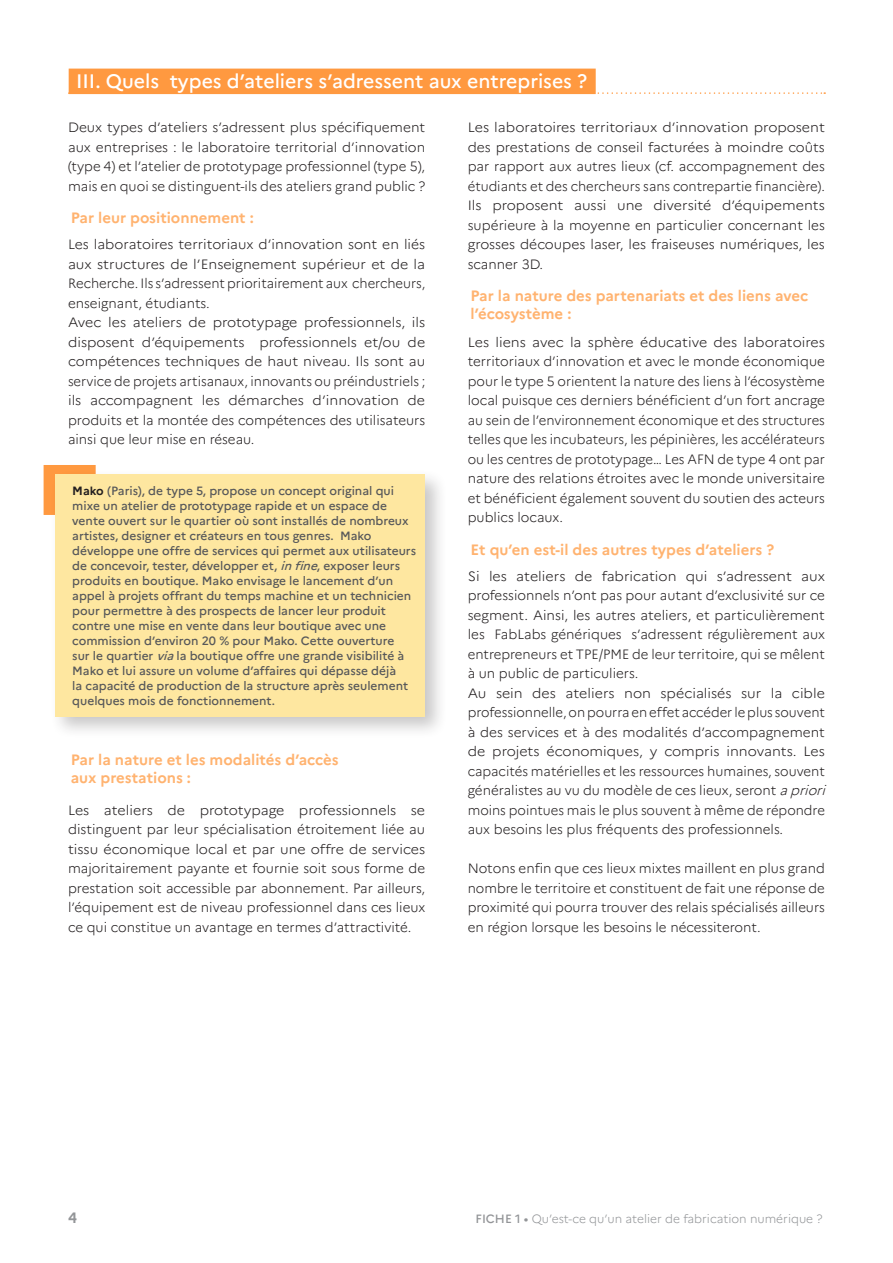
<style>
.page{position:relative;width:893px;height:1263px;background:#fff}
.page>*{position:absolute;margin:0;border:0;box-sizing:border-box;transform-origin:0 0}
._1-Inter{font:500 19.5px "Marianne";color:#fff}
._2-Inter{font:700 15px/18px "Marianne";color:#ffb370}
.t1{font:700 15px "Marianne";color:#939598}
.TXTCourant{font:300 13.5px/19.5px "Marianne";color:#231f20;text-align:justify;scale:1.05 1}
.TXTCourant-2{font:300 13.5px/19.5px "Marianne";color:#231f20;text-align:justify}
.Encadré1{font:500 12px/15px "Marianne";color:#57585a}
.t2{font:300 12px "Marianne";color:#939598}
.s1{font-style:italic}
.s2{font-weight:700;color:#231f20}
.s3{font-weight:500}
</style>
<div class="page">
<div style="left:69px;top:69px;width:527px;height:25px;background:#ff9940"></div>
<svg style="left:595px;top:92px;width:230px;height:2px"></svg>
<svg style="left:44px;top:465px;width:52px;height:50px"></svg>
<div style="left:49px;top:468px;width:399px;height:272px;background:#231f20;opacity:.25"></div>
<div style="left:55px;top:474px;width:370px;height:243px;background:#fee7a0"></div>
<p class="_1-Inter" style="left:76px;top:69px;width:513px">III. Quels types d’ateliers s’adressent aux entreprises ?</p>
<p class="TXTCourant-2" style="left:68px;top:117px;width:359px">Deux types d’ateliers s’adressent plus spécifiquement aux entreprises : le laboratoire territorial d’innovation (type 4) et l’atelier de prototypage professionnel (type 5), mais en quoi se distinguent-ils des ateliers grand public ?</p>
<p class="_2-Inter" style="left:71px;top:209px;width:185px">Par leur positionnement :</p>
<p class="TXTCourant-2" style="left:68px;top:234px;width:359px">Les laboratoires territoriaux d’innovation sont en liés aux structures de l’Enseignement supérieur et de la Recherche. Ils s’adressent prioritairement aux chercheurs, enseignant, étudiants.</p>
<p class="TXTCourant" style="left:68px;top:312px;width:342px">Avec les ateliers de prototypage professionnels, ils disposent d’équipements professionnels et/ou de compétences techniques de haut niveau. Ils sont au service de projets artisanaux, innovants ou préindustriels ; ils accompagnent les démarches d’innovation de produits et la montée des compétences des utilisateurs ainsi que leur mise en réseau.</p>
<p class="TXTCourant" style="left:468px;top:117px;width:342px">Les laboratoires territoriaux d’innovation proposent des prestations de conseil facturées à moindre coûts par rapport aux autres lieux (cf. accompagnement des étudiants et des chercheurs sans contrepartie financière).<br>Ils proposent aussi une diversité d’équipements supérieure à la moyenne en particulier concernant les grosses découpes laser, les fraiseuses numériques, les scanner 3D.</p>
<p class="_2-Inter" style="left:470px;top:287px;width:339px">Par la nature des partenariats et des liens avec l’écosystème :</p>
<p class="TXTCourant" style="left:468px;top:332px;width:342px">Les liens avec la sphère éducative des laboratoires territoriaux d’innovation et avec le monde économique pour le type 5 orientent la nature des liens à l’écosystème local puisque ces derniers bénéficient d’un fort ancrage au sein de l’environnement économique et des structures telles que les incubateurs, les pépinières, les accélérateurs ou les centres de prototypage… Les AFN de type 4 ont par nature des relations étroites avec le monde universitaire et bénéficient également souvent du soutien des acteurs publics locaux.</p>
<p class="_2-Inter" style="left:470px;top:541px;width:305px">Et qu’en est-il des autres types d’ateliers ?</p>
<p class="TXTCourant" style="left:468px;top:566px;width:342px">Si les ateliers de fabrication qui s’adressent aux professionnels n’ont pas pour autant d’exclusivité sur ce segment. Ainsi, les autres ateliers, et particulièrement les FabLabs génériques s’adressent régulièrement aux entrepreneurs et TPE/PME de leur territoire, qui se mêlent à un public de particuliers.</p>
<p class="TXTCourant" style="left:468px;top:683px;width:346px;text-align:left">Au sein des ateliers non spécialisés sur la cible professionnelle, on pourra en effet accéder le plus souvent à des services et à des modalités d’accompagnement de projets économiques, y compris innovants. Les capacités matérielles et les ressources humaines, souvent généralistes au vu du modèle de ces lieux, seront <span class="s1">apriori </span>moins pointues mais le plus souvent à même de répondre aux besoins les plus fréquents des professionnels.</p>
<p class="TXTCourant-2" style="left:468px;top:858px;width:359px">Notons enfin que ces lieux mixtes maillent en plus grand nombre le territoire et constituent de fait une réponse de proximité qui pourra trouver des relais spécialisés ailleurs en région lorsque les besoins le nécessiteront.</p>
<p class="Encadré1" style="left:72px;top:483px;width:345px"><span class="s2">Mako</span> (Paris), de type 5, propose un concept original qui mixe un atelier de prototypage rapide et un espace de vente ouvert sur le quartier où sont installés de nombreux artistes, designer et créateurs en tous genres. Mako développe une offre de services qui permet aux utilisateurs de concevoir, tester, développer et, <span class="s1">infine</span>, exposer leurs produits en boutique. Mako envisage le lancement d’un appel à projets offrant du temps machine et un technicien pour permettre à des prospects de lancer leur produit contre une mise en vente dans leur boutique avec une commission d’environ 20 % pour Mako. Cette ouverture<br>sur le quartier <span class="s1">via</span>la boutique offre une grande visibilité à Mako et lui assure un volume d’affaires qui dépasse déjà<br>la capacité de production de la structure après seulement quelques mois de fonctionnement.</p>
<p class="_2-Inter" style="left:71px;top:751px;width:269px">Par la nature et les modalités d’accès aux prestations :</p>
<p class="TXTCourant" style="left:68px;top:800px;width:342px">Les ateliers de prototypage professionnels se distinguent par leur spécialisation étroitement liée au tissu économique local et par une offre de services majoritairement payante et fournie soit sous forme de prestation soit accessible par abonnement. Par ailleurs, l’équipement est de niveau professionnel dans ces lieux ce qui constitue un avantage en termes d’attractivité.</p>
<p class="t1" style="left:68px;top:1209px;width:10px">4</p>
<p class="t2" style="left:476px;top:1211px;width:348px"><span class="s3">FICHE 1 •</span> Qu’est-ce qu’un atelier de fabrication numérique ?</p>
</div>
